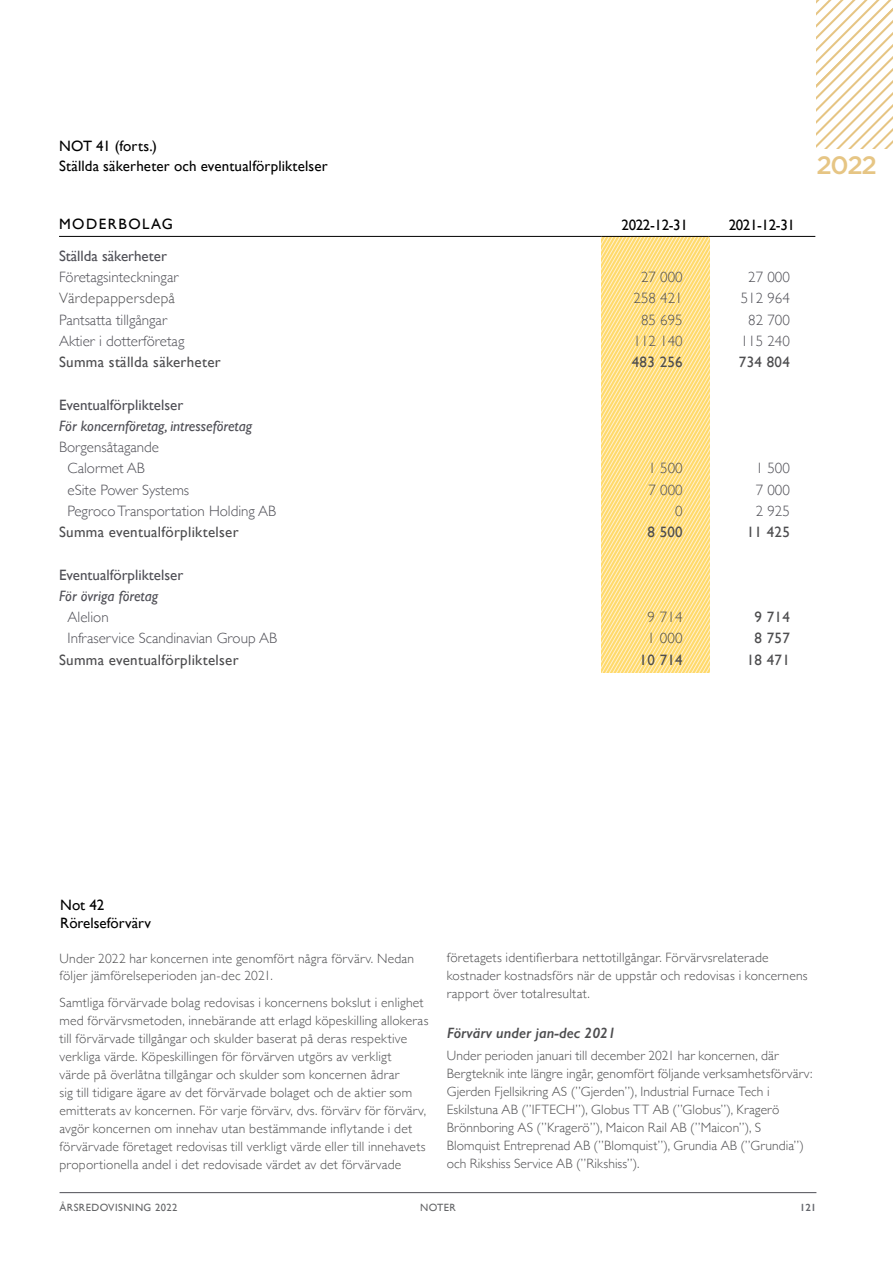
<style>
.page{position:relative;width:893px;height:1263px;background:#fff}
.page>*{position:absolute;margin:0;border:0;box-sizing:border-box;transform-origin:0 0}
.t1{font:500 25.2px "Gotham";color:#e6c584}
.t2{font:300 15px/21.3px "Gill Sans";color:#4f4f56;text-align:center}
.t3{font:15px "Gill Sans";letter-spacing:.02em;color:#4d4d4f}
.t4{font:15px/19.5px "Gill Sans";letter-spacing:.01em;color:#000}
.t5{font:15px "Gill Sans";color:#4f4f56}
.t6{font:italic 15px "Gill Sans";color:#4f4f56}
.t7{font:300 15px "Gill Sans";letter-spacing:.02em;color:#4d4d4f}
.t8{font:italic 600 15px "Gill Sans";color:#4d4d4f}
.t9{font:15px "Gill Sans";letter-spacing:.1em;color:#000}
.t10{font:300 13.5px/18px "Gill Sans";letter-spacing:.015em;color:#4d4d4f}
.t11{font:10.5px "Gill Sans";letter-spacing:.04em;color:#636466}
.t12{font:600 10.5px "Gill Sans";color:#65676d}
</style>
<div class="page">
<hr style="left:60px;top:1192px;width:756px;height:1px;background:#4f4f56">
<svg style="left:816px;top:0;width:77px;height:148px"></svg>
<svg style="left:602px;top:237px;width:108px;height:436px;background:#ffe18b"></svg>
<hr style="left:59px;top:236px;width:542px;height:1px;background:#000">
<hr style="left:601px;top:236px;width:107px;height:1px;background:#000">
<hr style="left:708px;top:236px;width:107px;height:1px;background:#000">
<p class="t4" style="left:59px;top:136px;width:270px">NOT 41 (forts.)<br>Ställda säkerheter och eventualförpliktelser</p>
<p class="t9" style="left:59px;top:215px;width:116px">MODERBOLAG</p>
<p class="t4" style="left:622px;top:215px;width:68px">2022-12-31</p>
<p class="t4" style="left:729px;top:215px;width:68px">2021-12-31</p>
<p class="t5" style="left:59px;top:247px;width:109px">Ställda säkerheter</p>
<p class="t2" style="left:59px;top:266px;width:121px">Företagsinteckningar</p>
<p class="t2" style="left:641px;top:266px;width:43px">27 000</p>
<p class="t2" style="left:748px;top:266px;width:43px">27 000</p>
<p class="t7" style="left:59px;top:286px;width:117px">Värdepappersdepå</p>
<p class="t2" style="left:634px;top:287px;width:51px">258 421</p>
<p class="t2" style="left:741px;top:287px;width:51px">512 964</p>
<p class="t2" style="left:59px;top:308px;width:109px">Pantsatta tillgångar</p>
<p class="t2" style="left:641px;top:308px;width:43px">85 695</p>
<p class="t2" style="left:748px;top:308px;width:43px">82 700</p>
<p class="t2" style="left:59px;top:329px;width:127px">Aktier i dotterföretag</p>
<p class="t2" style="left:634px;top:329px;width:51px">112 140</p>
<p class="t2" style="left:741px;top:329px;width:51px">115 240</p>
<p class="t3" style="left:59px;top:353px;width:163px">Summa ställda säkerheter</p>
<p class="t3" style="left:632px;top:353px;width:52px">483 256</p>
<p class="t3" style="left:739px;top:353px;width:52px">734 804</p>
<p class="t5" style="left:59px;top:396px;width:126px">Eventualförpliktelser</p>
<p class="t6" style="left:59px;top:417px;width:195px">För koncernföretag, intresseföretag</p>
<p class="t2" style="left:59px;top:436px;width:102px">Borgensåtagande<br>Calormet AB</p>
<p class="t2" style="left:649px;top:457px;width:36px">1 500</p>
<p class="t2" style="left:756px;top:457px;width:36px">1 500</p>
<p class="t2" style="left:68px;top:478px;width:123px">eSite Power Systems</p>
<p class="t2" style="left:649px;top:478px;width:36px">7 000</p>
<p class="t2" style="left:756px;top:478px;width:36px">7 000</p>
<p class="t2" style="left:68px;top:500px;width:210px">Pegroco Transportation Holding AB</p>
<p class="t2" style="left:675px;top:500px;width:9px">0</p>
<p class="t2" style="left:756px;top:500px;width:36px">2 925</p>
<p class="t3" style="left:59px;top:523px;width:181px">Summa eventualförpliktelser</p>
<p class="t3" style="left:647px;top:523px;width:37px">8 500</p>
<p class="t3" style="left:747px;top:523px;width:45px">11 425</p>
<p class="t5" style="left:59px;top:566px;width:126px">Eventualförpliktelser</p>
<p class="t6" style="left:59px;top:587px;width:101px">För övriga företag</p>
<p class="t2" style="left:68px;top:606px;width:43px">Alelion</p>
<p class="t7" style="left:647px;top:605px;width:37px">9 714</p>
<p class="t3" style="left:754px;top:608px;width:37px">9 714</p>
<p class="t2" style="left:68px;top:627px;width:211px">Infraservice Scandinavian Group AB</p>
<p class="t7" style="left:647px;top:627px;width:37px">1 000</p>
<p class="t3" style="left:754px;top:629px;width:37px">8 757</p>
<p class="t3" style="left:59px;top:651px;width:181px">Summa eventualförpliktelser</p>
<p class="t3" style="left:640px;top:651px;width:45px">10 714</p>
<p class="t3" style="left:747px;top:651px;width:45px">18 471</p>
<h1 class="t1" style="left:816px;top:148px;width:62px">2022</h1>
<p class="t4" style="left:60px;top:896px;width:92px;line-height:18px">Not 42<br>Rörelseförvärv</p>
<p class="t10" style="left:60px;top:948px;width:356px">Under 2022 har koncernen inte genomfört några förvärv. Nedan följer jämförelseperioden jan-dec 2021.</p>
<p class="t10" style="left:60px;top:993px;width:371px">Samtliga förvärvade bolag redovisas i koncernens bokslut i enlighet med förvärvsmetoden, innebärande att erlagd köpeskilling allokeras till förvärvade tillgångar och skulder baserat på deras respektive verkliga värde. Köpeskillingen för förvärven utgörs av verkligt<br>värde på överlåtna tillgångar och skulder som koncernen ådrar<br>sig till tidigare ägare av det förvärvade bolaget och de aktier som emitterats av koncernen. För varje förvärv, dvs. förvärv för förvärv, avgör koncernen om innehav utan bestämmande inflytande i det förvärvade företaget redovisas till verkligt värde eller till innehavets proportionella andel i det redovisade värdet av det förvärvade</p>
<p class="t10" style="left:447px;top:948px;width:362px">företagets identifierbara nettotillgångar. Förvärvsrelaterade kostnader kostnadsförs när de uppstår och redovisas i koncernens rapport över totalresultat.</p>
<p class="t8" style="left:447px;top:1023px;width:171px">Förvärv under jan-dec 2021</p>
<p class="t10" style="left:447px;top:1046px;width:367px">Under perioden januari till december 2021 har koncernen, där Bergteknik inte längre ingår, genomfört följande verksamhetsförvärv:<br>Gjerden Fjellsikring AS (”Gjerden”), Industrial Furnace Tech i Eskilstuna AB (”IFTECH”), Globus TT AB (”Globus”), Kragerö Brönnboring AS (”Kragerö”), Maicon Rail AB (”Maicon”), S Blomquist Entreprenad AB (”Blomquist”), Grundia AB (”Grundia”) och Rikshiss Service AB (”Rikshiss”).</p>
<p class="t11" style="left:60px;top:1201px;width:119px">ÅRSREDOVISNING 2022</p>
<p class="t11" style="left:420px;top:1201px;width:37px">NOTER</p>
<p class="t12" style="left:800px;top:1201px;width:18px">121</p>
</div>
